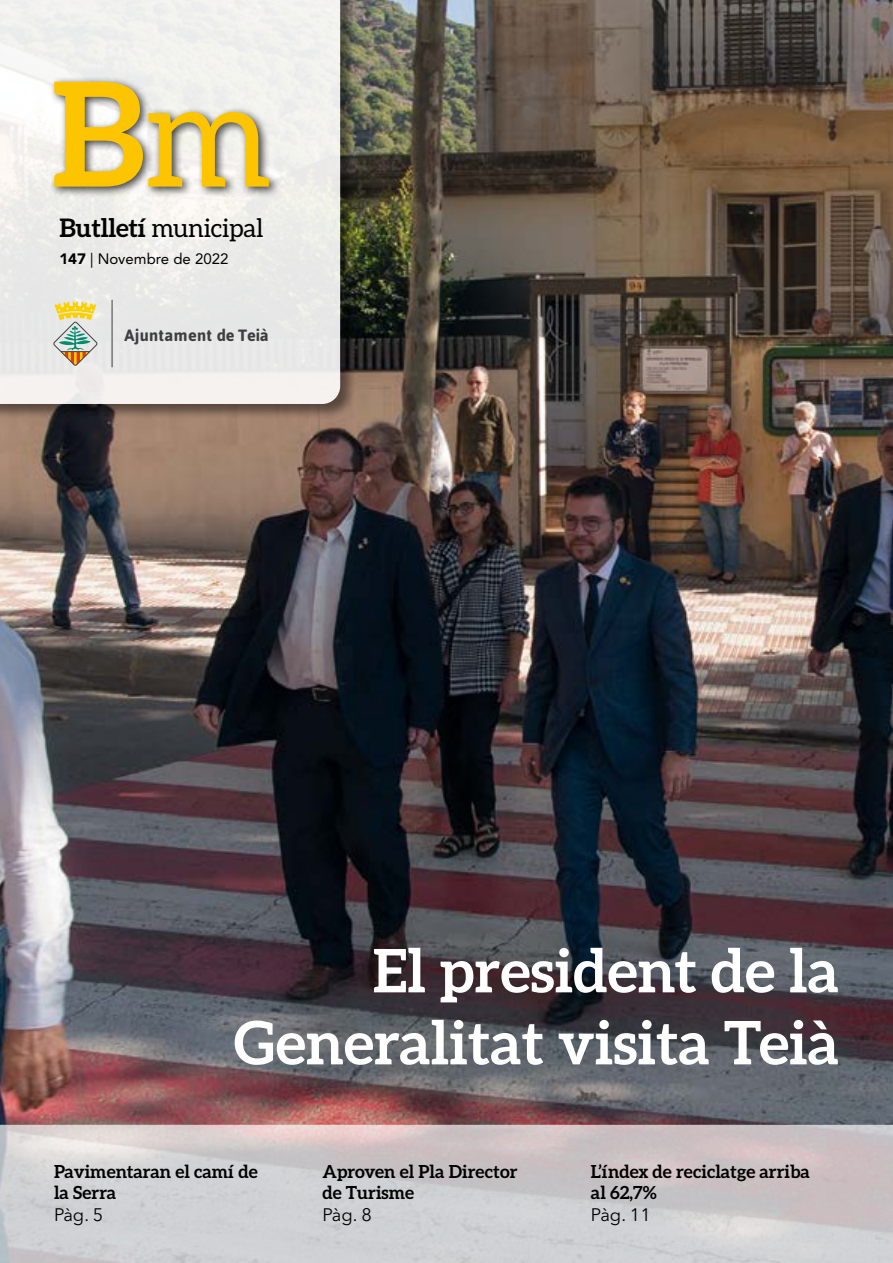
<style>
.page{position:relative;width:893px;height:1263px;background:#fff}
.page>*{position:absolute;margin:0;border:0;box-sizing:border-box;transform-origin:0 0}
.t1{font:700 60px/72px "Aleo";color:#fff;text-align:right}
.t2{font:25.5px "Aleo";letter-spacing:-.01em;color:#000}
.t3{font:700 18px/21.6px "Aleo";color:#000}
.t4{font:18px "Avenir Next LT Pro";color:#000}
.t5{font:700 16.35px "Asap";letter-spacing:.02em;color:#3e3d40}
.t6{font:15px "Avenir LT Std";color:#000}
.s1{font-weight:700}
.s2{font-weight:900}
</style>
<div class="page">
<img style="left:0;top:0;width:893px;height:1124px">
<div style="left:0;top:0;width:356px;height:419px;background:#000;opacity:.5"></div>
<svg style="left:0;top:0;width:340px;height:404px;fill:#ededeb"></svg>
<svg style="left:0;top:1125px;width:893px;height:138px;background:#cfcbcd"></svg>
<div style="left:49px;top:77px;width:231px;height:121px;background:#000;opacity:.75"></div>
<svg style="left:54px;top:82px;width:215px;height:105px;background:#e7d07c"></svg>
<hr style="left:112px;top:300px;width:1px;height:67px;background:#3e3d40">
<svg style="left:53px;top:302px;width:45px;height:64px;background:#d1cda5"></svg>
<h2 class="t2" style="left:59px;top:213px;width:206px"><span class="s1">Butlletí</span> municipal</h2>
<p class="t6" style="left:59px;top:250px;width:170px"><span class="s2">147</span> | Novembre de 2022</p>
<p class="t5" style="left:125px;top:326px;width:146px">Ajuntament de Teià</p>
<h1 class="t1" style="left:234px;top:934px;width:607px">El president de la<br>Generalitat visita Teià</h1>
<p class="t3" style="left:54px;top:1160px;width:205px">Pavimentaran el camí de la Serra</p>
<p class="t4" style="left:54px;top:1204px;width:51px">Pàg. 5</p>
<p class="t3" style="left:322px;top:1160px;width:197px">Aproven el Pla Director de Turisme</p>
<p class="t4" style="left:322px;top:1204px;width:51px">Pàg. 8</p>
<p class="t3" style="left:591px;top:1160px;width:220px">L’índex de reciclatge arriba al 62,7%</p>
<p class="t4" style="left:591px;top:1204px;width:61px">Pàg. 11</p>
</div>
